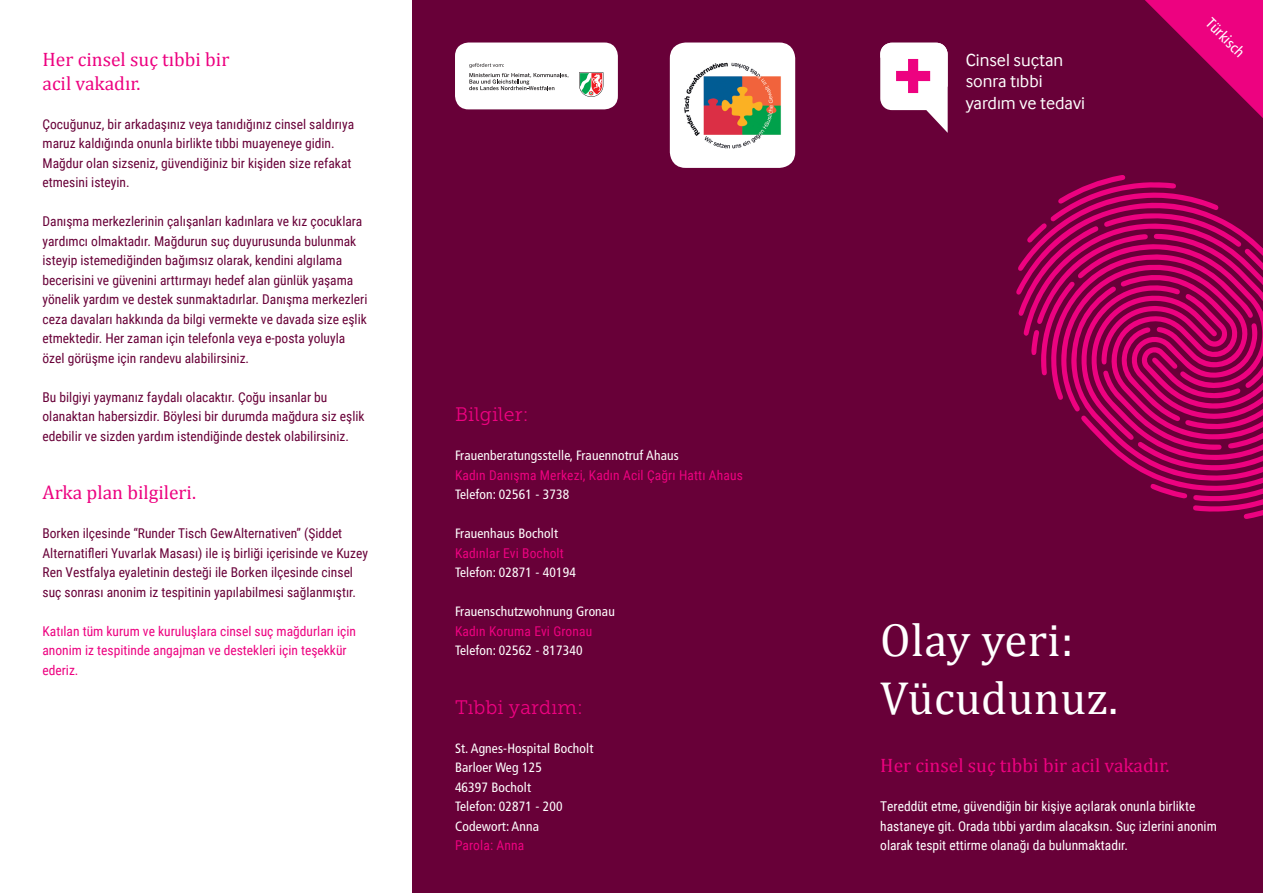
<style>
.page{position:relative;width:1263px;height:893px;background:#fff}
.page>*{position:absolute;margin:0;border:0;box-sizing:border-box;transform-origin:0 0}
.t1{font:46.65px/58.3px "Cambria";letter-spacing:.01em;color:#fff}
.t2{font:19.5px/24px "Cambria";color:#ed0280}
.t3{font:19.5px "Museo Slab 300";letter-spacing:.01em;color:#ed0280}
.t4{font:18px/21.6px "Inter Face";color:#fff}
.t5{font:condensed 15px "Frutiger";color:#fff}
.t6{font:13.5px/19.5px "Roboto Condensed";color:#680038}
.t7{font:condensed 13.5px/19.5px "Frutiger";letter-spacing:.01em;color:#fff}
.t8{font:13.5px/19.5px "Roboto Condensed";color:#ed0280}
.t9{font:13.5px/19.5px "Roboto Condensed";color:#fff}
</style>
<div class="page">
<div style="left:412px;top:0;width:851px;height:893px;background:#680038"></div>
<svg style="left:1016px;top:175px;width:247px;height:344px"></svg>
<svg style="left:880px;top:43px;width:68px;height:90px"></svg>
<svg style="left:1145px;top:0;width:118px;height:118px"></svg>
<div style="left:455px;top:43px;width:163px;height:66px;background:#fff;border-radius:14px"></div>
<svg style="left:579px;top:72px;width:24px;height:25px"></svg>
<svg style="left:469px;top:63px;width:100px;height:27px"></svg>
<div style="left:670px;top:43px;width:125px;height:125px;background:#fff;border-radius:16px"></div>
<img style="left:684px;top:62px;width:97px;height:87px">
<h2 class="t2" style="left:43px;top:47px;width:188px">Her cinsel suç tıbbi bir acil vakadır.</h2>
<h3 class="t4" style="left:966px;top:49px;width:121px">Cinsel suçtan sonra tıbbi yardım ve tedavi</h3>
<p class="t5" style="left:1214px;top:14px;width:49px;rotate:45deg">Türkisch</p>
<p class="t6" style="left:43px;top:114px;width:313px">Çocuğunuz, bir arkadaşınız veya tanıdığınız cinsel saldırıya maruz kaldığında onunla birlikte tıbbi muayeneye gidin.<br>Mağdur olan sizseniz, güvendiğiniz bir kişiden size refakat etmesini isteyin.</p>
<p class="t6" style="left:43px;top:211px;width:326px">Danışma merkezlerinin çalışanları kadınlara ve kız çocuklara yardımcı olmaktadır. Mağdurun suç duyurusunda bulunmak isteyip istemediğinden bağımsız olarak, kendini algılama becerisini ve güvenini arttırmayı hedef alan günlük yaşama yönelik yardım ve destek sunmaktadırlar. Danışma merkezleri ceza davaları hakkında da bilgi vermekte ve davada size eşlik etmektedir. Her zaman için telefonla veya e-posta yoluyla özel görüşme için randevu alabilirsiniz.</p>
<p class="t6" style="left:43px;top:387px;width:324px">Bu bilgiyi yaymanız faydalı olacaktır. Çoğu insanlar bu olanaktan habersizdir. Böylesi bir durumda mağdura siz eşlik edebilir ve sizden yardım istendiğinde destek olabilirsiniz.</p>
<h2 class="t2" style="left:43px;top:481px;width:155px">Arka plan bilgileri.</h2>
<p class="t6" style="left:43px;top:523px;width:327px">Borken ilçesinde “Runder Tisch GewAlternativen” (Şiddet Alternatifleri Yuvarlak Masası) ile iş birliği içerisinde ve Kuzey Ren Vestfalya eyaletinin desteği ile Borken ilçesinde cinsel suç sonrası anonim iz tespitinin yapılabilmesi sağlanmıştır.</p>
<p class="t8" style="left:43px;top:621px;width:315px">Katılan tüm kurum ve kuruluşlara cinsel suç mağdurları için anonim iz tespitinde angajman ve destekleri için teşekkür ederiz.</p>
<h2 class="t3" style="left:455px;top:404px;width:75px">Bilgiler:</h2>
<p class="t7" style="left:455px;top:446px;width:225px">Frauenberatungsstelle, Frauennotruf Ahaus</p>
<p class="t8" style="left:455px;top:465px;width:289px">Kadın Danışma Merkezi, Kadın Acil Çağrı Hattı Ahaus</p>
<p class="t7" style="left:455px;top:485px;width:116px">Telefon: 02561 - 3738</p>
<p class="t7" style="left:455px;top:524px;width:104px">Frauenhaus Bocholt</p>
<p class="t8" style="left:455px;top:543px;width:110px">Kadınlar Evi Bocholt</p>
<p class="t7" style="left:455px;top:563px;width:122px">Telefon: 02871 - 40194</p>
<p class="t7" style="left:455px;top:602px;width:161px">Frauenschutzwohnung Gronau</p>
<p class="t8" style="left:455px;top:621px;width:139px">Kadın Koruma Evi Gronau</p>
<p class="t7" style="left:455px;top:641px;width:129px">Telefon: 02562 - 817340</p>
<h2 class="t3" style="left:455px;top:697px;width:129px">Tıbbi yardım:</h2>
<p class="t7" style="left:455px;top:739px;width:140px">St. Agnes-Hospital Bocholt<br>Barloer Weg 125<br>46397 Bocholt<br>Telefon: 02871 - 200<br>Codewort: Anna</p>
<p class="t8" style="left:455px;top:835px;width:71px">Parola: Anna</p>
<h1 class="t1" style="left:880px;top:610px;width:239px">Olay yeri:<br>Vücudunuz.</h1>
<h2 class="t2" style="left:880px;top:754px;width:291px">Her cinsel suç tıbbi bir acil vakadır.</h2>
<p class="t9" style="left:880px;top:796px;width:338px">Tereddüt etme, güvendiğin bir kişiye açılarak onunla birlikte hastaneye git. Orada tıbbi yardım alacaksın. Suç izlerini anonim olarak tespit ettirme olanağı da bulunmaktadır.</p>
</div>
